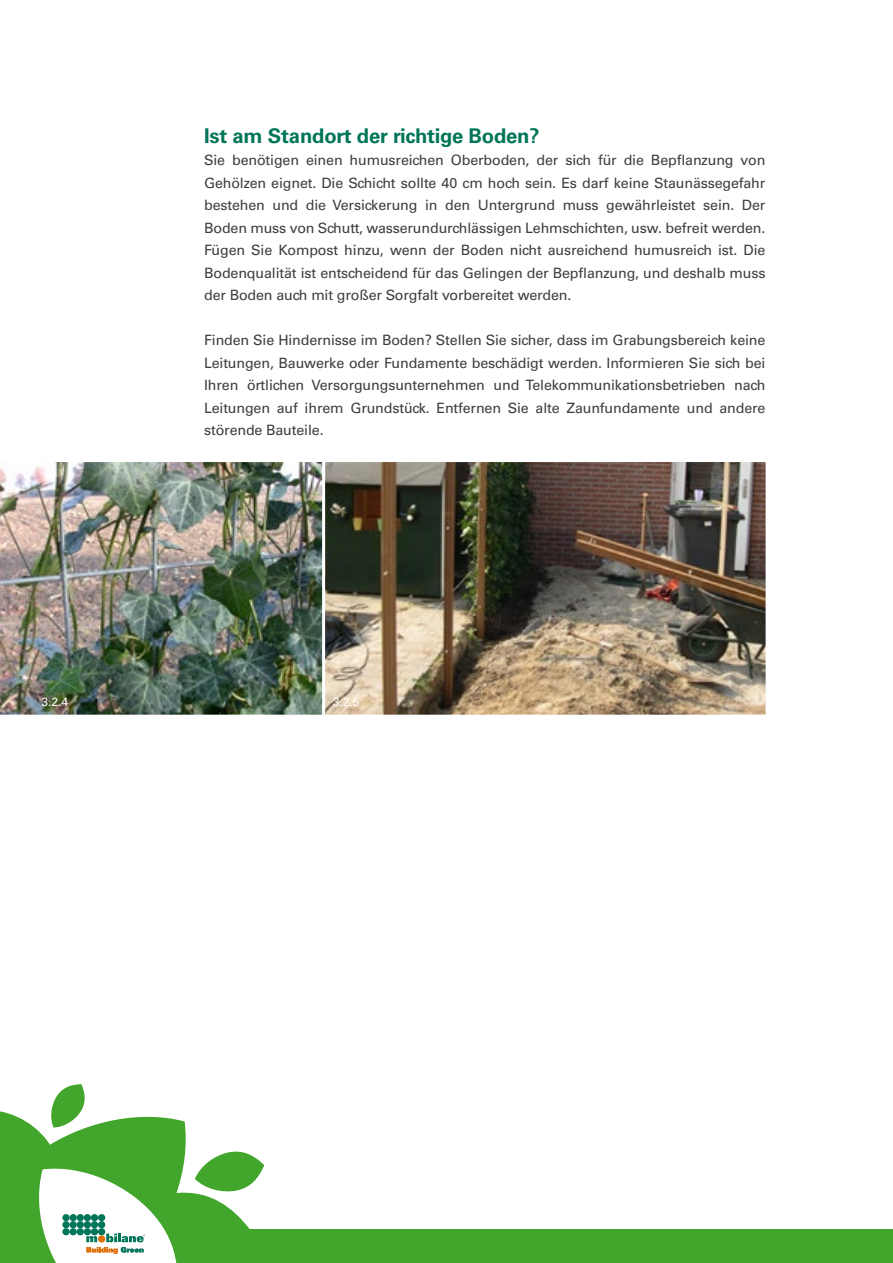
<style>
.page{position:relative;width:893px;height:1263px;background:#fff}
.page>*{position:absolute;margin:0;border:0;box-sizing:border-box;transform-origin:0 0}
.t1{font:700 20.25px "Univers";letter-spacing:-.01em;color:#007557}
.t2{font:14.25px/22.5px "Univers";letter-spacing:-.01em;color:#3e3d40;text-align:justify}
.t3{font:12px "Univers";color:#fff}
</style>
<div class="page">
<img style="left:0;top:462px;width:322px;height:253px">
<img style="left:326px;top:463px;width:439px;height:251px">
<div style="left:322px;top:459px;width:447px;height:259px;border:3px solid #fff"></div>
<div style="left:21px;top:1229px;width:872px;height:34px;background:#41a62b"></div>
<svg style="left:0;top:1084px;width:264px;height:179px"></svg>
<h1 class="t1" style="left:204px;top:124px;width:337px">Ist am Standort der richtige Boden?</h1>
<p class="t2" style="left:204px;top:149px;width:563px">Sie benötigen einen humusreichen Oberboden, der sich für die Bepflanzung von Gehölzen eignet. Die Schicht sollte 40 cm hoch sein. Es darf keine Staunässegefahr bestehen und die Versickerung in den Untergrund muss gewährleistet sein. Der Boden muss von Schutt, wasserundurchlässigen Lehmschichten, usw. befreit werden.<br>Fügen Sie Kompost hinzu, wenn der Boden nicht ausreichend humusreich ist. Die Bodenqualität ist entscheidend für das Gelingen der Bepflanzung, und deshalb muss der Boden auch mit großer Sorgfalt vorbereitet werden.</p>
<p class="t2" style="left:204px;top:329px;width:563px">Finden Sie Hindernisse im Boden? Stellen Sie sicher, dass im Grabungsbereich keine Leitungen, Bauwerke oder Fundamente beschädigt werden. Informieren Sie sich bei Ihren örtlichen Versorgungsunternehmen und Telekommunikationsbetrieben nach Leitungen auf ihrem Grundstück. Entfernen Sie alte Zaunfundamente und andere störende Bauteile.</p>
<p class="t3" style="left:41px;top:695px;width:28px">3.2.4</p>
<p class="t3" style="left:333px;top:695px;width:28px">3.2.5</p>
</div>
